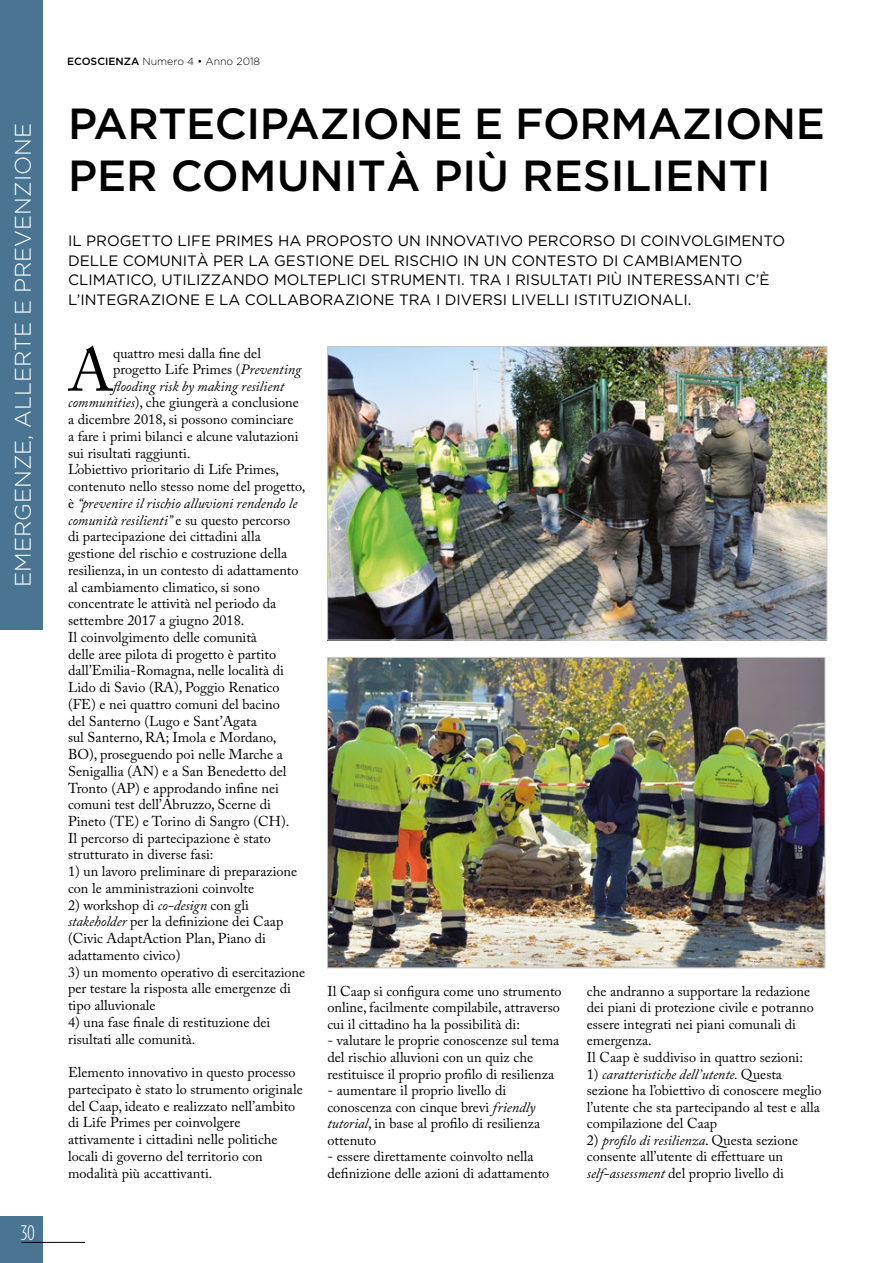
<style>
.page{position:relative;width:893px;height:1263px;background:#fff}
.page>*{position:absolute;margin:0;border:0;box-sizing:border-box;transform-origin:0 0}
.t1{font:60.6px "Adobe Caslon Pro";color:#000}
.t2{font:500 43.5px/52.5px "Gotham HTF";letter-spacing:-.01em;color:#000}
.t3{font:300 22.5px "Gotham HTF";color:#fff}
.t4{font:300 condensed 21px "Gotham HTF";color:#fff}
.t5{font:15px/19.5px "Gotham HTF";color:#000}
.t6{font:14.25px/16.5px "Adobe Caslon Pro";color:#000}
.t7{font:italic 14.25px "Adobe Caslon Pro";color:#000}
.t8{font:300 10.5px "Gotham HTF";color:#000}
.s1{font-weight:500}
.s2{font-style:italic}
.s3{font-style:normal}
</style>
<div class="page">
<div style="left:0;top:1216px;width:43px;height:47px;background:#497593"></div>
<hr style="left:21px;top:1242px;width:64px;height:1px;background:#000">
<div style="left:0;top:0;width:43px;height:629px;background:#497593"></div>
<img style="left:329px;top:348px;width:496px;height:290px">
<div style="left:327px;top:346px;width:500px;height:294px;border:1px solid #c6c6c6"></div>
<img style="left:329px;top:659px;width:494px;height:307px">
<div style="left:327px;top:657px;width:498px;height:311px;border:1px solid #c6c6c6"></div>
<h3 class="t3" style="left:11px;top:587px;width:465px;rotate:-90deg">EMERGENZE, ALLERTE E PREVENZIONE</h3>
<h3 class="t4" style="left:21px;top:1221px;width:16px">30</h3>
<p class="t8" style="left:67px;top:56px;width:195px"><span class="s1">ECOSCIENZA</span> Numero 4 • Anno 2018</p>
<h2 class="t2" style="left:68px;top:96px;width:758px">PARTECIPAZIONE E FORMAZIONE<br>PER COMUNITÀ PIÙ RESILIENTI</h2>
<p class="t5" style="left:68px;top:231px;width:719px">IL PROGETTO LIFE PRIMES HA PROPOSTO UN INNOVATIVO PERCORSO DI COINVOLGIMENTO DELLE COMUNITÀ PER LA GESTIONE DEL RISCHIO IN UN CONTESTO DI CAMBIAMENTO CLIMATICO, UTILIZZANDO MOLTEPLICI STRUMENTI. TRA I RISULTATI PIÙ INTERESSANTI C’È L’INTEGRAZIONE E LA COLLABORAZIONE TRA I DIVERSI LIVELLI ISTITUZIONALI.</p>
<h1 class="t1" style="left:68px;top:334px;width:47px">A</h1>
<p class="t6" style="left:113px;top:344px;width:149px">quattro mesi dalla fine del</p>
<p class="t6" style="left:113px;top:361px;width:190px">progetto Life Primes (<span class="s2">Preventing</span></p>
<p class="t7" style="left:113px;top:377px;width:173px">flooding risk by making resilient</p>
<p class="t6" style="left:68px;top:394px;width:232px"><span class="s2">communities</span>), che giungerà a conclusione</p>
<p class="t6" style="left:68px;top:411px;width:227px">a dicembre 2018, si possono cominciare</p>
<p class="t6" style="left:68px;top:428px;width:232px">a fare i primi bilanci e alcune valutazioni</p>
<p class="t6" style="left:68px;top:444px;width:124px">sui risultati raggiunti.</p>
<p class="t6" style="left:68px;top:461px;width:213px">L’obiettivo prioritario di Life Primes,</p>
<p class="t6" style="left:68px;top:478px;width:239px">contenuto nello stesso nome del progetto,</p>
<p class="t7" style="left:68px;top:495px;width:231px"><span class="s3">è</span> “prevenire il rischio alluvioni rendendo le</p>
<p class="t7" style="left:68px;top:511px;width:224px">comunità resilienti” <span class="s3">e su questo percorso</span></p>
<p class="t6" style="left:68px;top:528px;width:194px">di partecipazione dei cittadini alla</p>
<p class="t6" style="left:68px;top:545px;width:221px">gestione del rischio e costruzione della</p>
<p class="t6" style="left:68px;top:562px;width:232px">resilienza, in un contesto di adattamento</p>
<p class="t6" style="left:68px;top:578px;width:193px">al cambiamento climatico, si sono</p>
<p class="t6" style="left:68px;top:595px;width:210px">concentrate le attività nel periodo da</p>
<p class="t6" style="left:68px;top:612px;width:178px">settembre 2017 a giugno 2018.</p>
<p class="t6" style="left:68px;top:629px;width:190px">Il coinvolgimento delle comunità</p>
<p class="t6" style="left:68px;top:645px;width:210px">delle aree pilota di progetto è partito</p>
<p class="t6" style="left:68px;top:662px;width:217px">dall’Emilia-Romagna, nelle località di</p>
<p class="t6" style="left:68px;top:679px;width:213px">Lido di Savio (RA), Poggio Renatico</p>
<p class="t6" style="left:68px;top:696px;width:213px">(FE) e nei quattro comuni del bacino</p>
<p class="t6" style="left:68px;top:712px;width:190px">del Santerno (Lugo e Sant’Agata</p>
<p class="t6" style="left:68px;top:729px;width:210px">sul Santerno, RA; Imola e Mordano,</p>
<p class="t6" style="left:68px;top:746px;width:216px">BO), proseguendo poi nelle Marche a</p>
<p class="t6" style="left:68px;top:762px;width:220px">Senigallia (AN) e a San Benedetto del</p>
<p class="t6" style="left:68px;top:779px;width:212px">Tronto (AP) e approdando infine nei</p>
<p class="t6" style="left:68px;top:796px;width:204px">comuni test dell’Abruzzo, Scerne di</p>
<p class="t6" style="left:68px;top:813px;width:223px">Pineto (TE) e Torino di Sangro (CH).</p>
<p class="t6" style="left:68px;top:829px;width:204px">Il percorso di partecipazione è stato</p>
<p class="t6" style="left:68px;top:846px;width:147px">strutturato in diverse fasi:</p>
<p class="t6" style="left:68px;top:863px;width:231px">1) un lavoro preliminare di preparazione con le amministrazioni coinvolte</p>
<p class="t6" style="left:68px;top:896px;width:217px">2) workshop di <span class="s2">co-design</span> con gli <span class="s2">stakeholder</span> per la definizione dei Caap (Civic AdaptAction Plan, Piano di adattamento civico)</p>
<p class="t6" style="left:68px;top:963px;width:239px">3) un momento operativo di esercitazione per testare la risposta alle emergenze di tipo alluvionale</p>
<p class="t6" style="left:68px;top:1014px;width:204px">4) una fase finale di restituzione dei risultati alle comunità.</p>
<p class="t6" style="left:68px;top:1064px;width:236px">Elemento innovativo in questo processo partecipato è stato lo strumento originale del Caap, ideato e realizzato nell’ambito di Life Primes per coinvolgere attivamente i cittadini nelle politiche locali di governo del territorio con modalità più accattivanti.</p>
<p class="t6" style="left:327px;top:982px;width:236px">Il Caap si configura come uno strumento online, facilmente compilabile, attraverso cui il cittadino ha la possibilità di:</p>
<p class="t6" style="left:327px;top:1032px;width:233px">- valutare le proprie conoscenze sul tema del rischio alluvioni con un quiz che restituisce il proprio profilo di resilienza</p>
<p class="t6" style="left:327px;top:1082px;width:214px">- aumentare il proprio livello di conoscenza con cinque brevi <span class="s2">friendly tutorial</span>, in base al profilo di resilienza ottenuto</p>
<p class="t6" style="left:327px;top:1148px;width:223px">- essere direttamente coinvolto nella definizione delle azioni di adattamento</p>
<p class="t6" style="left:587px;top:982px;width:228px">che andranno a supportare la redazione dei piani di protezione civile e potranno essere integrati nei piani comunali di emergenza.<br>Il Caap è suddiviso in quattro sezioni:</p>
<p class="t6" style="left:587px;top:1065px;width:236px">1) <span class="s2">caratteristiche dell’utente.</span> Questa sezione ha l’obiettivo di conoscere meglio l’utente che sta partecipando al test e alla compilazione del Caap</p>
<p class="t6" style="left:587px;top:1132px;width:213px">2) <span class="s2">profilo di resilienza</span>. Questa sezione consente all’utente di effettuare un <span class="s2">self-assessment</span> del proprio livello di</p>
</div>
